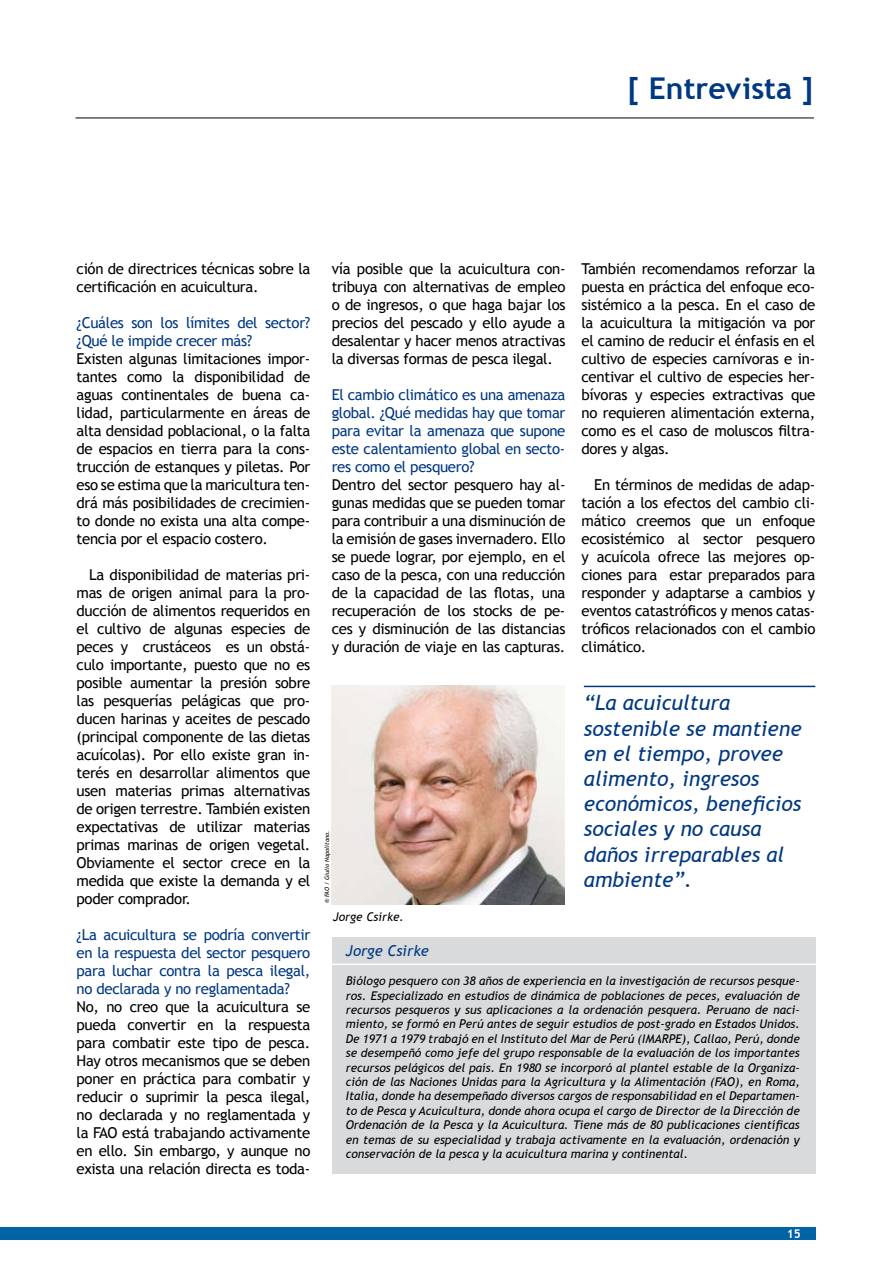
<style>
.page{position:relative;width:893px;height:1263px;background:#fff}
.page>*{position:absolute;margin:0;border:0;box-sizing:border-box;transform-origin:0 0}
.t1{font:700 30px "Trebuchet MS";color:#003882}
.t2{font:italic 21px/25.2px "Trebuchet MS";color:#003882}
.t3{font:15px/18px "Trebuchet MS";letter-spacing:-.02em;color:#000;text-align:justify}
.t4{font:15px/18px "Trebuchet MS";letter-spacing:-.02em;color:#003882;text-align:justify}
.t5{font:italic 15px "Trebuchet MS";color:#003882}
.t6{font:italic 12px/14.4px "Trebuchet MS";color:#000;text-align:justify}
.t7{font:700 12px "Trebuchet MS";color:#fff}
.t8{font:italic 6px "Trebuchet MS";color:#000}
</style>
<div class="page">
<hr style="left:75px;top:118px;width:739px;height:1px;background:#000">
<img style="left:332px;top:685px;width:232px;height:219px">
<div style="left:332px;top:937px;width:483px;height:237px;background:#d9dadb"></div>
<hr style="left:327px;top:963px;width:502px;height:2px;background:#fff">
<hr style="left:584px;top:686px;width:231px;height:1px;background:#003882">
<div style="left:0;top:1228px;width:815px;height:12px;background:#0063a5"></div>
<h1 class="t1" style="left:628px;top:70px;width:187px">[ Entrevista ]</h1>
<p class="t3" style="left:77px;top:260px;width:235px">ción de directrices técnicas sobre la certificación en acuicultura.</p>
<p class="t4" style="left:77px;top:314px;width:235px">¿Cuáles son los límites del sector? ¿Qué le impide crecer más?</p>
<p class="t3" style="left:77px;top:350px;width:235px">Existen algunas limitaciones impor&shy;tantes como la disponibilidad de aguas continentales de buena ca&shy;lidad, particularmente en áreas de alta densidad poblacional, o la falta de espacios en tierra para la cons&shy;trucción de estanques y piletas. Por eso se estima que la maricultura ten&shy;drá más posibilidades de crecimien&shy;to donde no exista una alta compe&shy;tencia por el espacio costero.</p>
<p class="t3" style="left:77px;top:566px;width:235px;text-indent:13px">La disponibilidad de materias pri&shy;mas de origen animal para la pro&shy;ducción de alimentos requeridos en el cultivo de algunas especies de peces y crustáceos es un obstá&shy;culo importante, puesto que no es posible aumentar la presión sobre las pesquerías pelágicas que pro&shy;ducen harinas y aceites de pescado (principal componente de las dietas acuícolas). Por ello existe gran in&shy;terés en desarrollar alimentos que usen materias primas alternativas de origen terrestre. También existen expectativas de utilizar materias primas marinas de origen vegetal.<br>Obviamente el sector crece en la medida que existe la demanda y el poder comprador.</p>
<p class="t4" style="left:77px;top:926px;width:235px">¿La acuicultura se podría convertir en la respuesta del sector pesquero para luchar contra la pesca ilegal, no declarada y no reglamentada?</p>
<p class="t3" style="left:77px;top:998px;width:235px">No, no creo que la acuicultura se pueda convertir en la respuesta para combatir este tipo de pesca.<br>Hay otros mecanismos que se deben poner en práctica para combatir y reducir o suprimir la pesca ilegal, no declarada y no reglamentada y la FAO está trabajando activamente en ello. Sin embargo, y aunque no exista una relación directa es toda-</p>
<p class="t3" style="left:332px;top:260px;width:235px">vía posible que la acuicultura con&shy;tribuya con alternativas de empleo o de ingresos, o que haga bajar los precios del pescado y ello ayude a desalentar y hacer menos atractivas la diversas formas de pesca ilegal.</p>
<p class="t4" style="left:332px;top:386px;width:235px">El cambio climático es una amenaza global. ¿Qué medidas hay que tomar para evitar la amenaza que supone este calentamiento global en secto&shy;res como el pesquero?</p>
<p class="t3" style="left:332px;top:476px;width:235px">Dentro del sector pesquero hay al&shy;gunas medidas que se pueden tomar para contribuir a una disminución de la emisión de gases invernadero. Ello se puede lograr, por ejemplo, en el caso de la pesca, con una reducción de la capacidad de las flotas, una recuperación de los stocks de pe&shy;ces y disminución de las distancias y duración de viaje en las capturas.</p>
<p class="t8" style="left:324px;top:903px;width:74px;rotate:-90deg">® FAO / Giulio Napolitano.</p>
<p class="t6" style="left:333px;top:910px;width:72px">Jorge Csirke.</p>
<p class="t3" style="left:581px;top:260px;width:235px">También recomendamos reforzar la puesta en práctica del enfoque eco&shy;sistémico a la pesca. En el caso de la acuicultura la mitigación va por el camino de reducir el énfasis en el cultivo de especies carnívoras e in&shy;centivar el cultivo de especies her&shy;bívoras y especies extractivas que no requieren alimentación externa, como es el caso de moluscos filtra&shy;dores y algas.</p>
<p class="t3" style="left:581px;top:476px;width:235px;text-indent:13px">En términos de medidas de adap&shy;tación a los efectos del cambio cli&shy;mático creemos que un enfoque ecosistémico al sector pesquero y acuícola ofrece las mejores op&shy;ciones para estar preparados para responder y adaptarse a cambios y eventos catastróficos y menos catas&shy;tróficos relacionados con el cambio climático.</p>
<h2 class="t2" style="left:584px;top:691px;width:219px">“La acuicultura sostenible se mantiene en el tiempo, provee alimento, ingresos económicos, beneficios sociales y no causa daños irreparables al ambiente”.</h2>
<p class="t5" style="left:346px;top:942px;width:85px">Jorge Csirke</p>
<p class="t6" style="left:346px;top:974px;width:455px">Biólogo pesquero con 38 años de experiencia en la investigación de recursos pesque&shy;ros. Especializado en estudios de dinámica de poblaciones de peces, evaluación de recursos pesqueros y sus aplicaciones a la ordenación pesquera. Peruano de naci&shy;miento, se formó en Perú antes de seguir estudios de post-grado en Estados Unidos.<br>De 1971 a 1979 trabajó en el Instituto del Mar de Perú (IMARPE), Callao, Perú, donde se desempeñó como jefe del grupo responsable de la evaluación de los importantes recursos pelágicos del país. En 1980 se incorporó al plantel estable de la Organiza&shy;ción de las Naciones Unidas para la Agricultura y la Alimentación (FAO), en Roma, Italia, donde ha desempeñado diversos cargos de responsabilidad en el Departamen&shy;to de Pesca y Acuicultura, donde ahora ocupa el cargo de Director de la Dirección de Ordenación de la Pesca y la Acuicultura. Tiene más de 80 publicaciones científicas en temas de su especialidad y trabaja activamente en la evaluación, ordenación y conservación de la pesca y la acuicultura marina y continental.</p>
<p class="t7" style="left:787px;top:1226px;width:16px">15</p>
</div>
